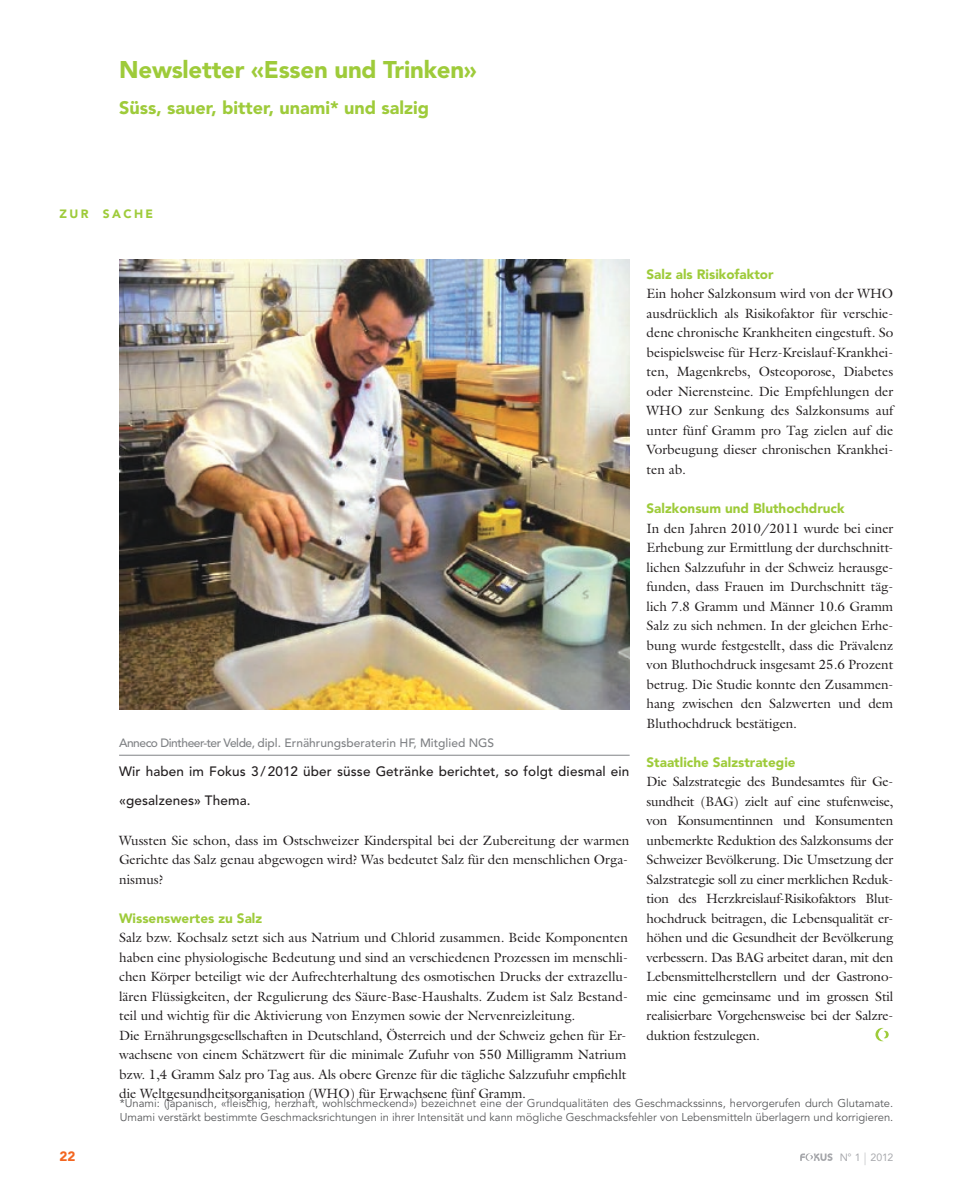
<style>
.page{position:relative;width:953px;height:1191px;background:#fff}
.page>*{position:absolute;margin:0;border:0;box-sizing:border-box;transform-origin:0 0}
.t1{font:900 24px "Avenir LT Std";letter-spacing:-.01em;color:#9ecb3a}
.t2{font:900 18px "Avenir LT Std";color:#9ecb3a}
.t3{font:13.5px/19.5px "Galliard Pro";color:#231f20;text-align:justify}
.t4{font:900 13.5px "Avenir LT Std";color:#9ecb3a}
.t5{font:500 13.5px/29.2px "Avenir LT Std";letter-spacing:.01em;color:#231f20}
.t6{font:900 13.5px "Avenir LT Std";color:#f36621}
.t7{font:500 12px "Avenir LT Std";color:#808285}
.t8{font:900 12px "Avenir LT Std";letter-spacing:.2em;color:#9ecb3a}
.t9{font:11.25px/13.5px "Avenir LT Std";color:#57585a}
.t10{font:10.5px "Avenir LT Std";color:#a8a9ad}
.s1{font-weight:300;font-size:12.6px}
</style>
<div class="page">
<svg style="left:800px;top:1153px;width:32px;height:8px"></svg>
<img style="left:119px;top:260px;width:510px;height:449px">
<hr style="left:119px;top:755px;width:510px;height:1px;background:#808285">
<svg style="left:875px;top:1028px;width:14px;height:13px"></svg>
<h1 class="t1" style="left:119px;top:55px;width:359px">Newsletter «Essen und Trinken»</h1>
<h2 class="t2" style="left:119px;top:97px;width:312px">Süss, sauer, bitter, unami* und salzig</h2>
<p class="t8" style="left:60px;top:206px;width:95px">ZUR SACHE</p>
<p class="t6" style="left:60px;top:1148px;width:17px">22</p>
<p class="t4" style="left:646px;top:266px;width:128px">Salz als Risikofaktor</p>
<p class="t3" style="left:646px;top:284px;width:248px">Ein hoher Salzkonsum wird von der WHO ausdrücklich als Risikofaktor für verschie&shy;dene chronische Krankheiten eingestuft. So beispielsweise für Herz-Kreislauf-Krankhei&shy;ten, Magenkrebs, Osteoporose, Diabetes oder Nierensteine. Die Empfehlungen der WHO zur Senkung des Salzkonsums auf unter fünf Gramm pro Tag zielen auf die Vorbeugung dieser chronischen Krankhei&shy;ten ab.</p>
<p class="t4" style="left:646px;top:500px;width:199px">Salzkonsum und Bluthochdruck</p>
<p class="t3" style="left:646px;top:518px;width:248px">In den Jahren 2010/2011 wurde bei einer Erhebung zur Ermittlung der durchschnitt&shy;lichen Salzzufuhr in der Schweiz herausge&shy;funden, dass Frauen im Durchschnitt täg&shy;lich 7.8 Gramm und Männer 10.6 Gramm Salz zu sich nehmen. In der gleichen Erhe&shy;bung wurde festgestellt, dass die Prävalenz von Bluthochdruck insgesamt 25.6 Prozent betrug. Die Studie konnte den Zusammen&shy;hang zwischen den Salzwerten und dem Bluthochdruck bestätigen.</p>
<p class="t4" style="left:646px;top:753px;width:151px">Staatliche Salzstrategie</p>
<p class="t3" style="left:646px;top:771px;width:248px">Die Salzstrategie des Bundesamtes für Ge&shy;sundheit (BAG) zielt auf eine stufenweise, von Konsumentinnen und Konsumenten unbemerkte Reduktion des Salzkonsums der Schweizer Bevölkerung. Die Umsetzung der Salzstrategie soll zu einer merklichen Reduk&shy;tion des Herzkreislauf-Risikofaktors Blut&shy;hochdruck beitragen, die Lebensqualität er&shy;höhen und die Gesundheit der Bevölkerung verbessern. Das BAG arbeitet daran, mit den Lebensmittelherstellern und der Gastrono&shy;mie eine gemeinsame und im grossen Stil realisierbare Vorgehensweise bei der Salzre&shy;duktion festzulegen.</p>
<p class="t7" style="left:119px;top:735px;width:376px">Anneco Dintheer-ter Velde, dipl. Ernährungsberaterin HF, Mitglied NGS</p>
<p class="t5" style="left:119px;top:757px;width:512px">Wir haben im Fokus 3 / 2012 über süsse Getränke berichtet, so folgt diesmal ein «gesalzenes» Thema.</p>
<p class="t3" style="left:119px;top:830px;width:512px">Wussten Sie schon, dass im Ostschweizer Kinderspital bei der Zubereitung der warmen Gerichte das Salz genau abgewogen wird? Was bedeutet Salz für den menschlichen Orga&shy;nismus?</p>
<p class="t4" style="left:119px;top:909px;width:144px">Wissenswertes zu Salz</p>
<p class="t3" style="left:119px;top:927px;width:510px;text-align:left">Salz bzw. Kochsalz setzt sich aus Natrium und Chlorid zusammen. Beide Komponenten haben eine physiologische Bedeutung und sind an verschiedenen Prozessen im menschli&shy;chen Körper beteiligt wie der Aufrechterhaltung des osmotischen Drucks der extrazellu&shy;lären Flüssigkeiten, der Regulierung des Säure-Base-Haushalts. Zudem ist Salz Bestand&shy;teil und wichtig für die Aktivierung von Enzymen sowie der Nervenreizleitung.<br>Die Ernährungsgesellschaften in Deutschland, Österreich und der Schweiz gehen für Er&shy;wachsene von einem Schätzwert für die minimale Zufuhr von 550 Milligramm Natrium bzw. 1,4 Gramm Salz pro Tag aus. Als obere Grenze für die tägliche Salzzufuhr empfiehlt die Weltgesundheitsorganisation (WHO) für Erwachsene fünf Gramm.</p>
<p class="t9" style="left:120px;top:1096px;width:775px">*Unami: (japanisch, «fleischig, herzhaft, wohlschmeckend») bezeichnet eine der Grundqualitäten des Geschmackssinns, hervorgerufen durch Glutamate.<br>Umami verstärkt bestimmte Geschmacksrichtungen in ihrer Intensität und kann mögliche Geschmacksfehler von Lebensmitteln überlagern und korrigieren.</p>
<p class="t10" style="left:839px;top:1151px;width:55px">N° 1 <span class="s1">|</span> 2012</p>
</div>
